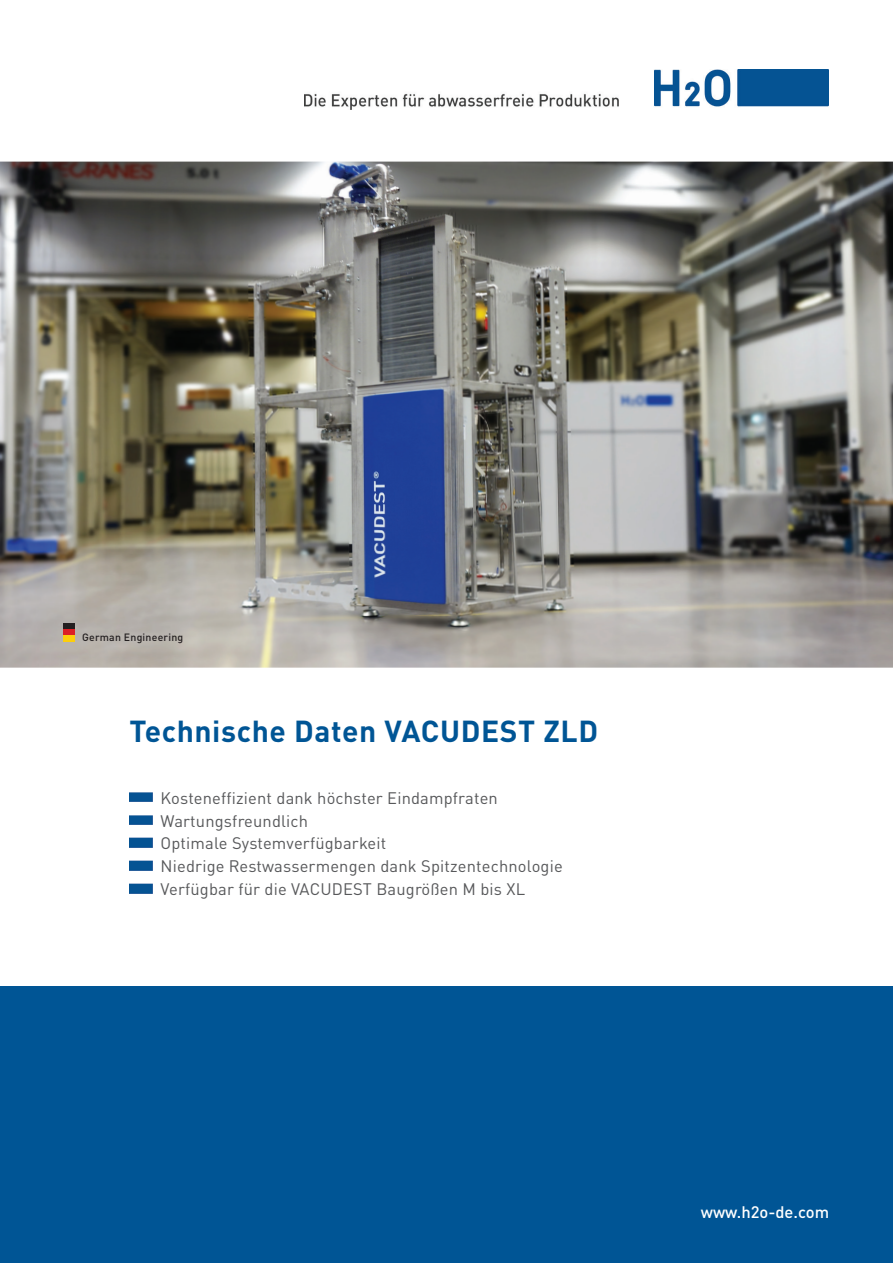
<style>
.page{position:relative;width:893px;height:1263px;background:#fff}
.page>*{position:absolute;margin:0;border:0;box-sizing:border-box;transform-origin:0 0}
.t1{font:700 30px "DINOT";letter-spacing:.02em;color:#005595}
.t2{font:16.5px/23px "DINOT";letter-spacing:.01em;color:#57585a}
.t3{font:500 16.5px "DINOT";color:#fff}
.t4{font:500 10.5px "DINOT";letter-spacing:.02em;color:#231f20}
</style>
<div class="page">
<div style="left:0;top:986px;width:893px;height:277px;background:#005595"></div>
<img style="left:0;top:162px;width:893px;height:506px">
<img style="left:304px;top:70px;width:525px;height:39px">
<img style="left:129px;top:792px;width:23px;height:9px">
<img style="left:129px;top:815px;width:23px;height:9px">
<img style="left:129px;top:837px;width:23px;height:10px">
<img style="left:129px;top:860px;width:23px;height:10px">
<img style="left:129px;top:883px;width:23px;height:10px">
<div style="left:64px;top:623px;width:11px;height:6px;background:#231f20"></div>
<div style="left:64px;top:629px;width:11px;height:6px;background:#dc1f25"></div>
<div style="left:64px;top:635px;width:11px;height:6px;background:#fcce0c"></div>
<p class="t4" style="left:82px;top:630px;width:103px">German Engineering</p>
<h1 class="t1" style="left:129px;top:711px;width:470px">Technische Daten VACUDEST ZLD</h1>
<p class="t2" style="left:161px;top:786px;width:404px">Kosteneffizient dank höchster Eindampfraten Wartungsfreundlich<br>Optimale Systemverfügbarkeit<br>Niedrige Restwassermengen dank Spitzentechnologie Verfügbar für die VACUDEST Baugrößen M bis XL</p>
<p class="t3" style="left:701px;top:1201px;width:130px">www.h2o-de.com</p>
</div>
